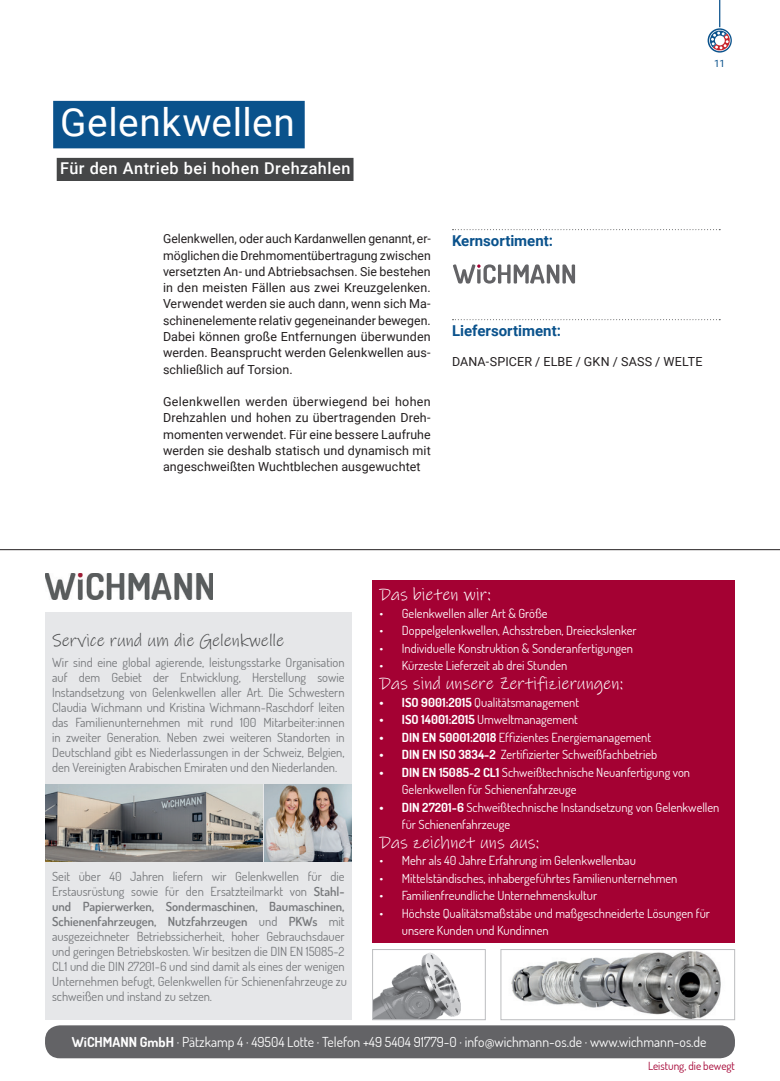
<style>
.page{position:relative;width:780px;height:1081px;background:#fff}
.page>*{position:absolute;margin:0;border:0;box-sizing:border-box;transform-origin:0 0}
.Headline{font:38.75px "Roboto";letter-spacing:.015em;color:#fff}
.t1{font:17.5px "Ink Free";color:#fff}
.t2{font:17.5px "Ink Free";color:#4b4c4d}
.SUB{font:500 16.25px "Roboto";letter-spacing:.03em;color:#fff}
.Copy_SUB{font:700 15px "Roboto";color:#0a528c}
.t3{font:13.75px "Dosis";color:#fff}
.t4{font:12.5px/15px "Dosis";color:#76787b;text-align:justify}
.t5{font:12.5px/17.5px "Dosis";color:#fff}
.Copy{font:12.5px/16.2px "Roboto";letter-spacing:.01em;color:#231f20;text-align:justify}
.t6{font:11.25px "Dosis";color:#a40133}
.t7{font:10px "Roboto";color:#0a528c}
.s1{font-weight:600}
.s2{font-weight:700}
</style>
<div class="page">
<div style="left:45px;top:1025px;width:690px;height:33px;background:#636366;border-radius:15px"></div>
<img style="left:45px;top:573px;width:168px;height:26px">
<div style="left:372px;top:580px;width:363px;height:363px;background:#a40133"></div>
<img style="left:374px;top:952px;width:87px;height:66px">
<div style="left:372px;top:949px;width:113px;height:71px;border:1px solid #bcbdc0"></div>
<div style="left:45px;top:613px;width:306px;height:407px;background:#e6e7e9"></div>
<img style="left:45px;top:784px;width:217px;height:77px">
<img style="left:265px;top:784px;width:87px;height:77px">
<img style="left:511px;top:951px;width:210px;height:67px">
<div style="left:500px;top:949px;width:235px;height:71px;border:1px solid #bcbdc0"></div>
<div style="left:53px;top:101px;width:252px;height:47px;background:#0a528c"></div>
<div style="left:57px;top:158px;width:296px;height:23px;background:#454647"></div>
<svg style="left:452px;top:229px;width:268px;height:1px"></svg>
<svg style="left:452px;top:319px;width:268px;height:1px"></svg>
<svg style="left:453px;top:264px;width:122px;height:20px"></svg>
<svg style="left:707px;top:0;width:24px;height:53px"></svg>
<hr style="left:0;top:549px;width:780px;height:1px;background:#231f20">
<p class="Headline" style="left:60px;top:95px;width:236px">Gelenkwellen</p>
<p class="SUB" style="left:60px;top:157px;width:291px">Für den Antrieb bei hohen Drehzahlen</p>
<p class="t7" style="left:714px;top:56px;width:12px">11</p>
<p class="Copy" style="left:163px;top:230px;width:269px">Gelenkwellen, oder auch Kardanwellen genannt, er&shy;möglichen die Drehmomentübertragung zwischen versetzten An- und Abtriebsachsen. Sie bestehen in den meisten Fällen aus zwei Kreuzgelenken.<br>Verwendet werden sie auch dann, wenn sich Ma&shy;schinenelemente relativ gegeneinander bewegen.<br>Dabei können große Entfernungen überwunden werden. Beansprucht werden Gelenkwellen aus&shy;schließlich auf Torsion.</p>
<p class="Copy" style="left:163px;top:393px;width:269px">Gelenkwellen werden überwiegend bei hohen Drehzahlen und hohen zu übertragenden Dreh&shy;momenten verwendet. Für eine bessere Laufruhe werden sie deshalb statisch und dynamisch mit angeschweißten Wuchtblechen ausgewuchtet</p>
<p class="Copy_SUB" style="left:452px;top:230px;width:103px">Kernsortiment:</p>
<p class="Copy_SUB" style="left:452px;top:320px;width:110px">Liefersortiment:</p>
<p class="Copy" style="left:452px;top:353px;width:252px">DANA-SPICER / ELBE / GKN / SASS / WELTE</p>
<p class="t2" style="left:52px;top:630px;width:233px">Service rund um die Gelenkwelle</p>
<p class="t4" style="left:52px;top:654px;width:294px">Wir sind eine global agierende, leistungsstarke Organisation auf dem Gebiet der Entwicklung, Herstellung sowie Instandsetzung von Gelenkwellen aller Art. Die Schwestern Claudia Wichmann und Kristina Wichmann-Raschdorf leiten das Familienunternehmen mit rund 100 Mitarbeiter:innen in zweiter Generation. Neben zwei weiteren Standorten in Deutschland gibt es Niederlassungen in der Schweiz, Belgien, den Vereinigten Arabischen Emiraten und den Niederlanden.</p>
<p class="t4" style="left:52px;top:868px;width:296px;text-align:left">Seit über 40 Jahren liefern wir Gelenkwellen für die Erstausrüstung sowie für den Ersatzteilmarkt von <span class="s1">Stahl&shy;und Papierwerken, Sondermaschinen, Baumaschinen, Schienenfahrzeugen, Nutzfahrzeugen</span> und <span class="s1">PKWs</span> mit ausgezeichneter Betriebssicherheit, hoher Gebrauchsdauer und geringen Betriebskosten. Wir besitzen die DIN EN 15085-2<br>CL1 und die DIN 27201-6 und sind damit als eines der wenigen Unternehmen befugt, Gelenkwellen für Schienenfahrzeuge zu schweißen und instand zu setzen.</p>
<p class="t1" style="left:379px;top:584px;width:113px">Das bieten wir:</p>
<p class="t5" style="left:379px;top:604px;width:170px">• Gelenkwellen aller Art &amp; Größe</p>
<p class="t5" style="left:379px;top:621px;width:259px">• Doppelgelenkwellen, Achsstreben, Dreieckslenker</p>
<p class="t5" style="left:379px;top:639px;width:255px">• Individuelle Konstruktion &amp; Sonderanfertigungen</p>
<p class="t5" style="left:379px;top:656px;width:189px">• Kürzeste Lieferzeit ab drei Stunden</p>
<p class="t1" style="left:379px;top:673px;width:245px">Das sind unsere Zertifizierungen:</p>
<p class="t5" style="left:379px;top:693px;width:201px"><span class="s2">• ISO 9001:2015</span> Qualitätsmanagement</p>
<p class="t5" style="left:379px;top:710px;width:200px"><span class="s2">• ISO 14001:2015</span> Umweltmanagement</p>
<p class="t5" style="left:379px;top:728px;width:273px"><span class="s2">• DIN EN 50001:2018</span> Effizientes Energiemanagement</p>
<p class="t5" style="left:379px;top:745px;width:279px"><span class="s2">• DIN EN ISO 3834-2</span> Zertifizierter Schweißfachbetrieb</p>
<p class="t5" style="left:402px;top:763px;width:290px;text-indent:-22px"><span class="s2">• DIN EN 15085-2 CL1</span> Schweißtechnische Neuanfertigung von<br>Gelenkwellen für Schienenfahrzeuge</p>
<p class="t5" style="left:402px;top:798px;width:319px;text-indent:-22px"><span class="s2">• DIN 27201-6</span> Schweißtechnische Instandsetzung von Gelenkwellen für Schienenfahrzeuge</p>
<p class="t1" style="left:379px;top:832px;width:161px">Das zeichnet uns aus:</p>
<p class="t5" style="left:379px;top:851px;width:258px">• Mehr als 40 Jahre Erfahrung im Gelenkwellenbau</p>
<p class="t5" style="left:379px;top:869px;width:299px">• Mittelständisches, inhabergeführtes Familienunternehmen</p>
<p class="t5" style="left:379px;top:886px;width:219px">• Familienfreundliche Unternehmenskultur</p>
<p class="t5" style="left:402px;top:904px;width:310px;text-indent:-22px">• Höchste Qualitätsmaßstäbe und maßgeschneiderte Lösungen für unsere Kunden und Kundinnen</p>
<p class="t3" style="left:72px;top:1032px;width:636px"><span class="s2">WiCHMANN GmbH</span> · Pätzkamp 4 · 49504 Lotte · Telefon +49 5404 91779-0 · info@wichmann-os.de · www.wichmann-os.de</p>
<p class="t6" style="left:648px;top:1058px;width:88px">Leistung, die bewegt</p>
</div>
